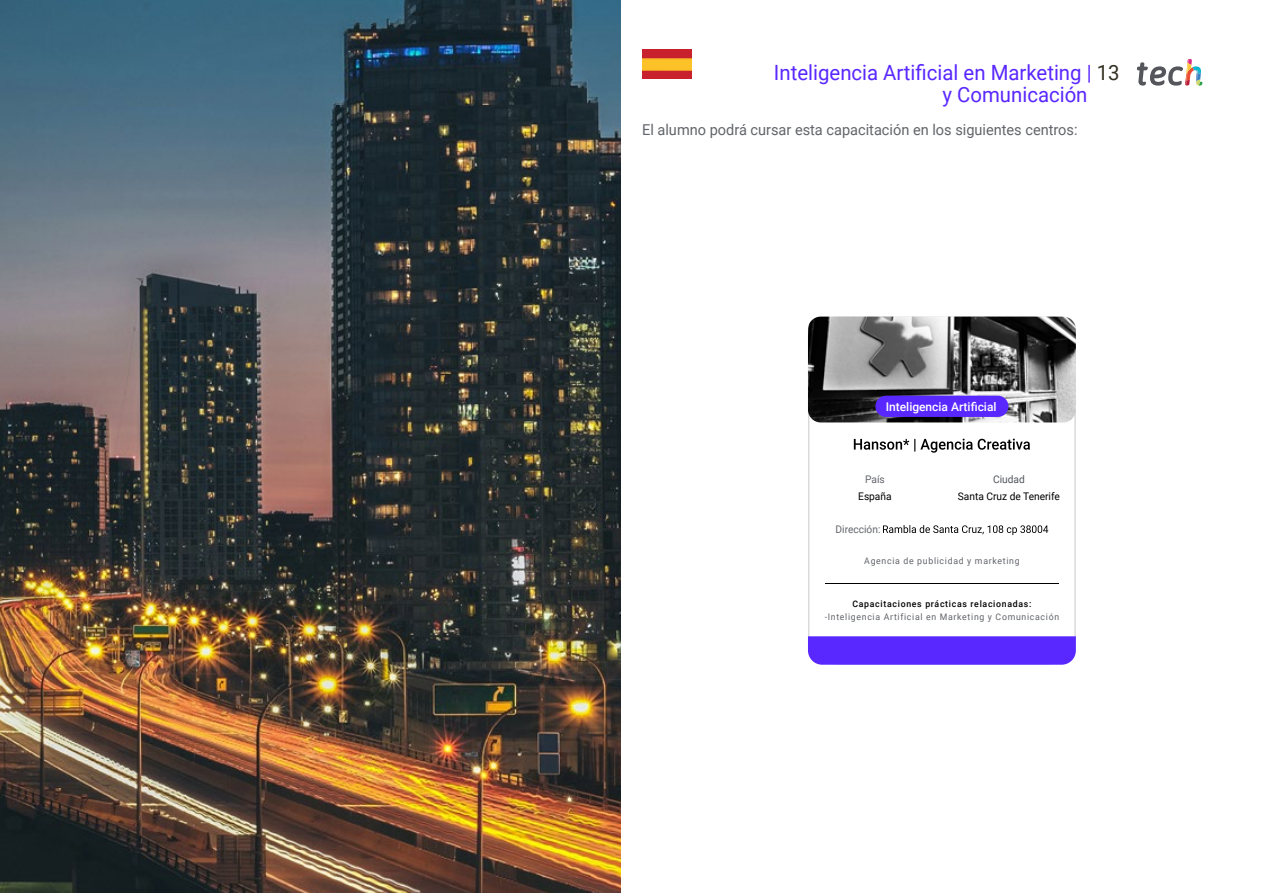
<style>
.page{position:relative;width:1263px;height:893px;background:#fff}
.page>*{position:absolute;margin:0;border:0;box-sizing:border-box;transform-origin:0 0}
.t1{font:21px/22.5px "Roboto";color:#5927ff}
.t2{font:15px "Roboto";color:#61646a}
.t3{font:500 12px "Roboto";color:#fff}
.t4{font:10.5px "Roboto";color:#000}
.t5{font:10.5px "Roboto";color:#61646a}
.t6{font:10.5px "Roboto";color:#52555b}
.t7{font:9px "Roboto";letter-spacing:.08em;color:#61646a}
.t8{font:500 9px "Roboto";letter-spacing:.08em;color:#000}
.s1{color:#312e20}
</style>
<div class="page">
<img style="left:0;top:0;width:621px;height:893px">
<svg style="left:808px;top:316px;width:268px;height:320px"></svg>
<hr style="left:825px;top:583px;width:234px;height:1px;background:#000">
<svg style="left:854px;top:439px;width:176px;height:14px"></svg>
<svg style="left:883px;top:525px;width:165px;height:10px"></svg>
<svg style="left:808px;top:636px;width:268px;height:29px;background:#5e2dfe"></svg>
<img style="left:808px;top:317px;width:268px;height:105px">
<div style="left:875px;top:396px;width:133px;height:21px;background:#5927ff;border-radius:11px"></div>
<img style="left:642px;top:49px;width:49px;height:30px">
<svg style="left:1137px;top:59px;width:65px;height:27px"></svg>
<h1 class="t1" style="left:942px;top:60px;width:179px;text-indent:-169px">Inteligencia Artificial en Marketing | <span class="s1">13 </span>y Comunicación</h1>
<h2 class="t2" style="left:642px;top:119px;width:437px">El alumno podrá cursar esta capacitación en los siguientes centros:</h2>
<h3 class="t3" style="left:886px;top:398px;width:112px">Inteligencia Artificial</h3>
<p class="t5" style="left:865px;top:472px;width:21px">País</p>
<p class="t4" style="left:858px;top:488px;width:35px">España</p>
<p class="t6" style="left:993px;top:472px;width:33px">Ciudad</p>
<p class="t4" style="left:958px;top:488px;width:104px">Santa Cruz de Tenerife</p>
<p class="t5" style="left:835px;top:522px;width:46px">Dirección:</p>
<p class="t7" style="left:864px;top:555px;width:157px">Agencia de publicidad y marketing</p>
<p class="t8" style="left:852px;top:597px;width:180px">Capacitaciones prácticas relacionadas:</p>
<p class="t7" style="left:825px;top:610px;width:236px">-Inteligencia Artificial en Marketing y Comunicación</p>
</div>
